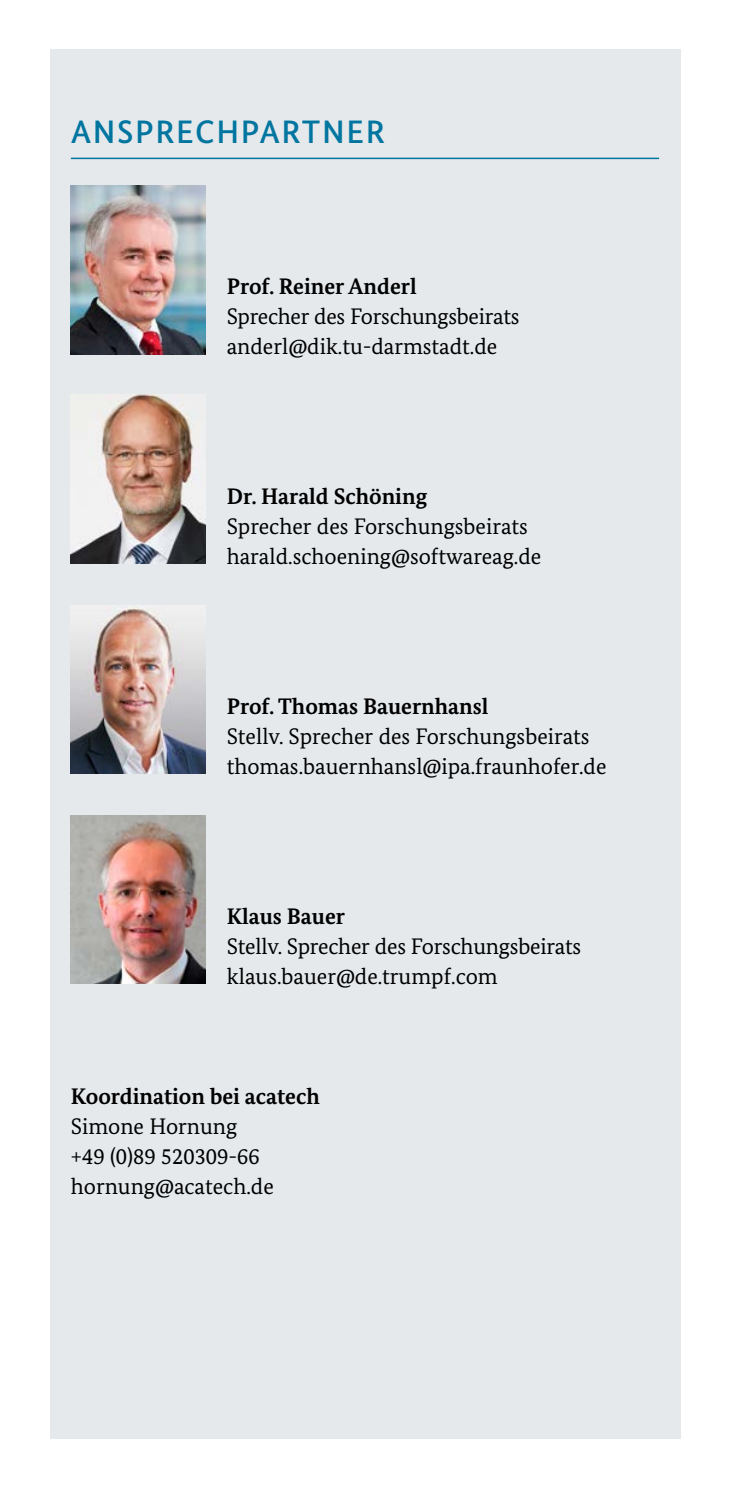
<style>
.page{position:relative;width:730px;height:1489px;background:#fff}
.page>*{position:absolute;margin:0;border:0;box-sizing:border-box;transform-origin:0 0}
.t1{font:500 32.5px "Bundes Sans";letter-spacing:.05em;color:#0075a0}
.t2{font:22.5px/30px "Bundes Serif";color:#000}
.t3{font:700 22.5px "Bundes Serif";color:#000}
.s1{font-weight:700}
</style>
<div class="page">
<div style="left:50px;top:50px;width:630px;height:1389px;background:#e5e9ec"></div>
<hr style="left:71px;top:158px;width:588px;height:1px;background:#0075a0">
<img style="left:71px;top:186px;width:135px;height:168px">
<img style="left:71px;top:394px;width:135px;height:169px">
<img style="left:71px;top:605px;width:135px;height:168px">
<img style="left:71px;top:815px;width:135px;height:168px">
<h2 class="t1" style="left:71px;top:112px;width:315px">ANSPRECHPARTNER</h2>
<p class="t2" style="left:227px;top:270px;width:294px"><span class="s1">Prof. Reiner Anderl<br></span>Sprecher des Forschungsbeirats anderl@dik.tu-darmstadt.de</p>
<p class="t2" style="left:227px;top:480px;width:316px"><span class="s1">Dr. Harald Schöning<br></span>Sprecher des Forschungsbeirats harald.schoening@softwareag.de</p>
<p class="t2" style="left:227px;top:690px;width:381px"><span class="s1">Prof. Thomas Bauernhansl<br></span>Stellv. Sprecher des Forschungsbeirats thomas.bauernhansl@ipa.fraunhofer.de</p>
<p class="t2" style="left:227px;top:900px;width:356px"><span class="s1">Klaus Bauer<br></span>Stellv. Sprecher des Forschungsbeirats klaus.bauer@de.trumpf.com</p>
<h3 class="t3" style="left:71px;top:1082px;width:250px">Koordination bei acatech</h3>
<p class="t2" style="left:71px;top:1110px;width:204px">Simone Hornung +49 (0)89 520309-66 hornung@acatech.de</p>
</div>
